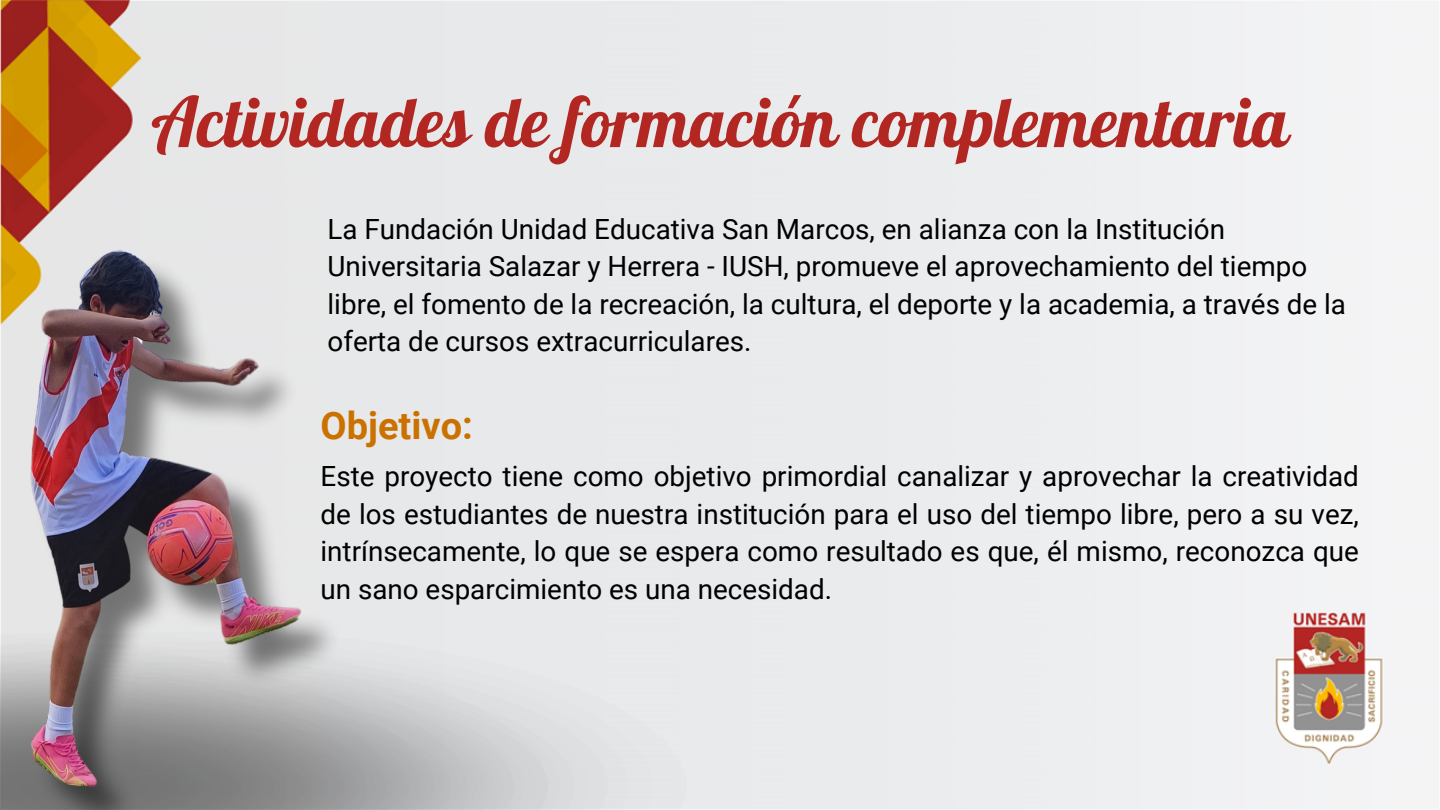
<style>
.page{position:relative;width:1440px;height:810px;background:#fff}
.page>*{position:absolute;margin:0;border:0;box-sizing:border-box;transform-origin:0 0}
.t1{font:69.3px "Lobster";color:#b32723}
.t2{font:700 38px "Roboto";color:#cb7100}
.t3{font:27.8px/37.5px "Roboto";color:#000;text-align:justify}
</style>
<div class="page">
<img style="left:0;top:0;width:1439px;height:810px">
<div style="left:598px;top:615px;width:107px;height:195px;background:#e8e9eb"></div>
<img style="left:0;top:174px;width:598px;height:636px">
<p class="t1" style="left:151px;top:78px;width:1139px">Actividades de formación complementaria</p>
<h2 class="t3" style="left:328px;top:211px;width:1020px;text-align:left">La Fundación Unidad Educativa San Marcos, en alianza con la Institución Universitaria Salazar y Herrera - IUSH, promueve el aprovechamiento del tiempo libre, el fomento de la recreación, la cultura, el deporte y la academia, a través de la oferta de cursos extracurriculares.</h2>
<p class="t2" style="left:321px;top:404px;width:154px">Objetivo:</p>
<p class="t3" style="left:321px;top:458px;width:1040px">Este proyecto tiene como objetivo primordial canalizar y aprovechar la creatividad de los estudiantes de nuestra institución para el uso del tiempo libre, pero a su vez, intrínsecamente, lo que se espera como resultado es que, él mismo, reconozca que un sano esparcimiento es una necesidad.</p>
</div>
